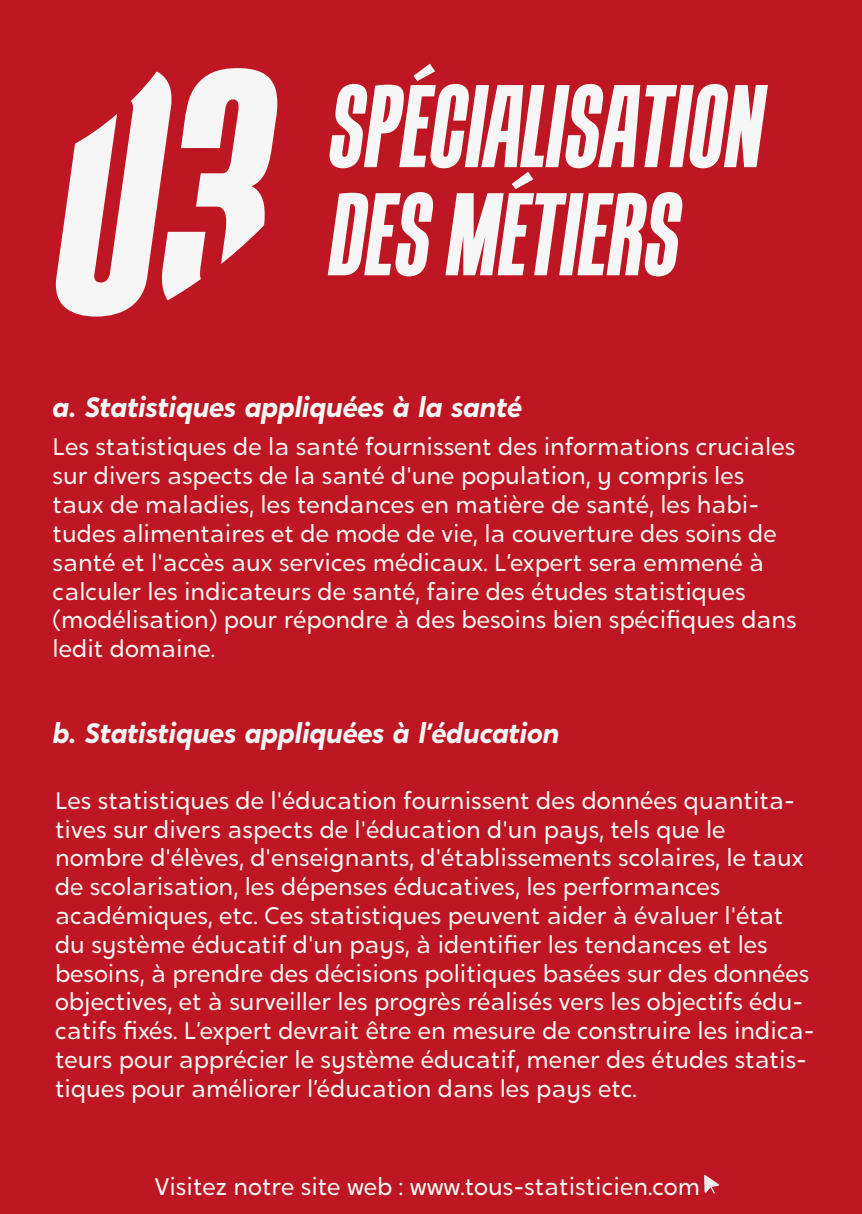
<style>
.page{position:relative;width:862px;height:1214px;background:#fff}
.page>*{position:absolute;margin:0;border:0;box-sizing:border-box;transform-origin:0 0}
.t1{font:italic 700 340.2px "Tandelle";color:#f6f6f6}
.t2{font:italic 700 114.6px/108px "Tandelle";color:#f6f6f6}
.t3{font:italic 700 28px "Crossten";color:#f6f6f6}
.t4{font:24px/28.8px "Crossten";color:#f6f6f6}
</style>
<div class="page">
<div style="left:0;top:0;width:862px;height:1213px;background:#be1622"></div>
<svg style="left:704px;top:1175px;width:15px;height:18px"></svg>
<h1 class="t1" style="left:43px;top:-2px;width:216px">03</h1>
<h2 class="t2" style="left:325px;top:71px;width:436px">SPÉCIALISATION<br>DES MÉTIERS</h2>
<p class="t3" style="left:53px;top:389px;width:471px">a. Statistiques appliquées à la santé</p>
<p class="t4" style="left:53px;top:432px;width:745px">Les statistiques de la santé fournissent des informations cruciales sur divers aspects de la santé d'une population, y compris les taux de maladies, les tendances en matière de santé, les habi&shy;tudes alimentaires et de mode de vie, la couverture des soins de santé et l'accès aux services médicaux. L’expert sera emmené à calculer les indicateurs de santé, faire des études statistiques (modélisation) pour répondre à des besoins bien spécifiques dans ledit domaine.</p>
<p class="t3" style="left:53px;top:715px;width:508px">b. Statistiques appliquées à l’éducation</p>
<p class="t4" style="left:55px;top:785px;width:761px">Les statistiques de l'éducation fournissent des données quantita&shy;tives sur divers aspects de l'éducation d'un pays, tels que le nombre d'élèves, d'enseignants, d'établissements scolaires, le taux de scolarisation, les dépenses éducatives, les performances académiques, etc. Ces statistiques peuvent aider à évaluer l'état du système éducatif d'un pays, à identifier les tendances et les besoins, à prendre des décisions politiques basées sur des données objectives, et à surveiller les progrès réalisés vers les objectifs édu&shy;catifs fixés. L’expert devrait être en mesure de construire les indica&shy;teurs pour apprécier le système éducatif, mener des études statis&shy;tiques pour améliorer l’éducation dans les pays etc.</p>
<p class="t4" style="left:155px;top:1171px;width:547px">Visitez notre site web : www.tous-statisticien.com</p>
</div>
